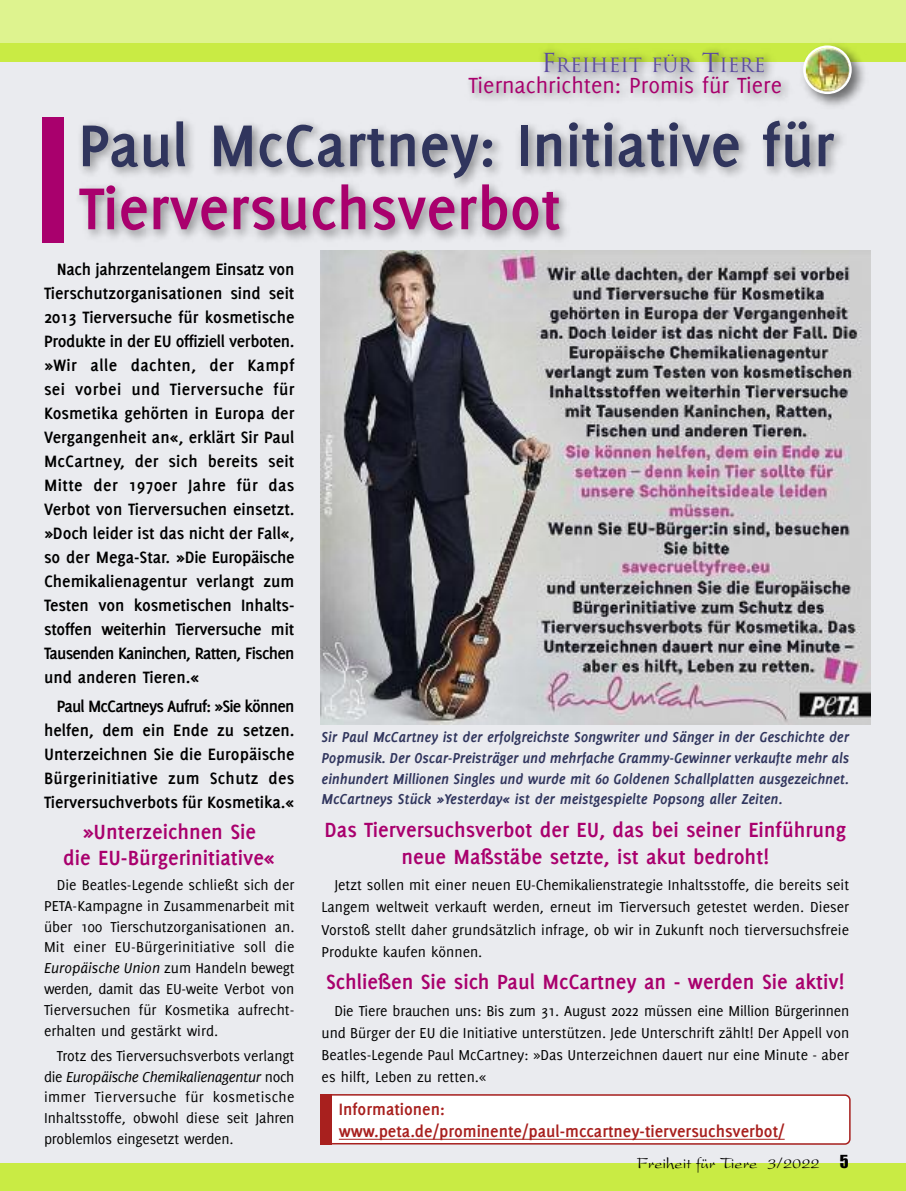
<style>
.page{position:relative;width:906px;height:1191px;background:#fff}
.page>*{position:absolute;margin:0;border:0;box-sizing:border-box;transform-origin:0 0}
.t1{font:700 64.5px "Delicious";color:#30355d}
.t2{font:700 64.5px "Delicious";color:#a9006d}
.t3{font:24px "Delicious";color:#a9006d}
.t4{font:700 22.5px/26.2px "Delicious";color:#a9006d;text-align:center}
.t5{font:19.2px "Trajan";color:#5b4aa0}
.t6{font:700 18px/24px "Delicious";color:#000;text-align:justify}
.t7{font:700 18px/21.8px "Delicious";color:#a8201e}
.t8{font:16.5px "President";color:#000}
.t9{font:15.75px/20.9px "Delicious";color:#000;text-align:justify}
.t10{font:italic 700 15.75px/20.9px "Delicious";letter-spacing:-.01em;color:#30355d;text-align:justify}
.s1{font-size:25.5px}
.s2{font-style:italic}
.s3{font-family:"Impact"}
</style>
<div class="page">
<div style="left:0;top:51px;width:906px;height:1121px;background:#eaebef"></div>
<div style="left:0;top:1163px;width:906px;height:28px;background:#c9eb44"></div>
<div style="left:0;top:0;width:906px;height:44px;background:#def38f"></div>
<div style="left:0;top:43px;width:906px;height:18px;background:#c9eb44"></div>
<img style="left:220px;top:61px;width:276px;height:37px">
<img style="left:496px;top:49px;width:300px;height:49px">
<img style="left:796px;top:51px;width:75px;height:47px">
<img style="left:803px;top:45px;width:48px;height:49px">
<img style="left:42px;top:98px;width:812px;height:145px">
<div style="left:43px;top:117px;width:21px;height:126px;background:#a9006d"></div>
<img style="left:320px;top:250px;width:551px;height:474px">
<svg style="left:332px;top:1094px;width:518px;height:50px;background:#faf2f2"></svg>
<div style="left:320px;top:1094px;width:12px;height:50px;background:#a8201e"></div>
<hr style="left:339px;top:1139px;width:445px;height:1px;background:#a8201e">
<p class="t5" style="left:541px;top:54px;width:226px"><span class="s1">F</span>REIHEIT FÜR <span class="s1">T</span>IERE</p>
<h2 class="t3" style="left:468px;top:76px;width:315px">Tiernachrichten: Promis für Tiere</h2>
<h1 class="t1" style="left:79px;top:121px;width:757px">Paul McCartney: Initiative für</h1>
<h1 class="t2" style="left:79px;top:184px;width:484px">Tierversuchsverbot</h1>
<p class="t6" style="left:44px;top:259px;width:252px;text-indent:13px">Nach jahrzentelangem Einsatz von Tierschutzorganisationen sind seit 2013 Tierversuche für kosmetische Produkte in der EU offiziell verboten. »Wir alle dachten, der Kampf sei vorbei und Tierversuche für Kosmetika gehörten in Europa der Vergangenheit an«, erklärt Sir Paul McCartney, der sich bereits seit Mitte der 1970er Jahre für das Verbot von Tierversuchen einsetzt. »Doch leider ist das nicht der Fall«, so der Mega-Star. »Die Europäische Chemikalienagentur verlangt zum Testen von kosmetischen Inhalts&shy;stoffen weiterhin Tierversuche mit Tausenden Kaninchen, Ratten, Fischen und anderen Tieren.«</p>
<p class="t6" style="left:44px;top:695px;width:252px;text-indent:13px">Paul McCartneys Aufruf: »Sie können helfen, dem ein Ende zu setzen.<br>Unterzeichnen Sie die Europäische Bürgerinitiative zum Schutz des Tierversuchverbots für Kosmetika.«</p>
<h3 class="t4" style="left:63px;top:820px;width:213px">»Unterzeichnen Sie<br>die EU-Bürgerinitiative«</h3>
<p class="t9" style="left:44px;top:875px;width:252px;text-indent:13px">Die Beatles-Legende schließt sich der PETA-Kampagne in Zusammenarbeit mit über 100 Tierschutzorganisationen an.<br>Mit einer EU-Bürgerinitiative soll die <span class="s2">Europäische Union</span> zum Handeln bewegt werden, damit das EU-weite Verbot von Tierversuchen für Kosmetika aufrecht&shy;erhalten und gestärkt wird.</p>
<p class="t9" style="left:44px;top:1046px;width:252px;text-indent:13px">Trotz des Tierversuchsverbots verlangt die <span class="s2">Europäische Chemikalienagentur</span> noch immer Tierversuche für kosmetische Inhaltsstoffe, obwohl diese seit Jahren problemlos eingesetzt werden.</p>
<p class="t10" style="left:321px;top:727px;width:529px">Sir Paul McCartney ist der erfolgreichste Songwriter und Sänger in der Geschichte der Popmusik. Der Oscar-Preisträger und mehrfache Grammy-Gewinner verkaufte mehr als einhundert Millionen Singles und wurde mit 60 Goldenen Schallplatten ausgezeichnet.<br>McCartneys Stück »Yesterday« ist der meistgespielte Popsong aller Zeiten.</p>
<h3 class="t4" style="left:325px;top:818px;width:523px">Das Tierversuchsverbot der EU, das bei seiner Einführung neue Maßstäbe setzte, ist akut bedroht!</h3>
<p class="t9" style="left:321px;top:875px;width:529px;line-height:22.2px;text-indent:13px">Jetzt sollen mit einer neuen EU-Chemikalienstrategie Inhaltsstoffe, die bereits seit Langem weltweit verkauft werden, erneut im Tierversuch getestet werden. Dieser Vorstoß stellt daher grundsätzlich infrage, ob wir in Zukunft noch tierversuchsfreie Produkte kaufen können.</p>
<h3 class="t4" style="left:326px;top:970px;width:520px">Schließen Sie sich Paul McCartney an - werden Sie aktiv!</h3>
<p class="t9" style="left:321px;top:1000px;width:529px;line-height:22.2px;text-indent:13px">Die Tiere brauchen uns: Bis zum 31. August 2022 müssen eine Million Bürgerinnen und Bürger der EU die Initiative unterstützen. Jede Unterschrift zählt! Der Appell von Beatles-Legende Paul McCartney: »Das Unterzeichnen dauert nur eine Minute - aber es hilft, Leben zu retten.«</p>
<p class="t7" style="left:339px;top:1099px;width:447px">Informationen: www.peta.de/prominente/paul-mccartney-tierversuchsverbot/</p>
<p class="t8" style="left:637px;top:1158px;width:213px">Freiheit für Tiere 3/2022 <span class="s3">5</span></p>
</div>
